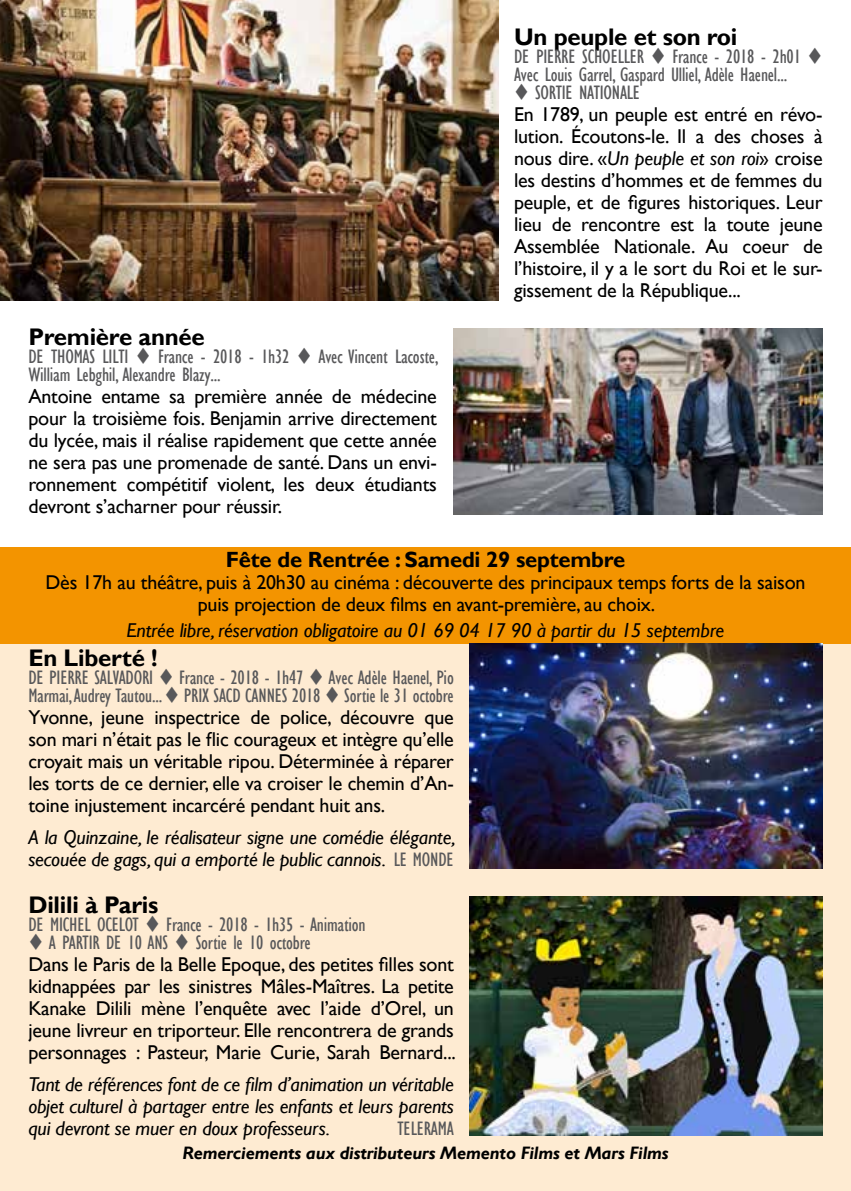
<style>
.page{position:relative;width:851px;height:1191px;background:#fff}
.page>*{position:absolute;margin:0;border:0;box-sizing:border-box;transform-origin:0 0}
.t1{font:700 24px "Gill Sans";letter-spacing:-.01em;color:#000}
.t2{font:700 22px "Gill Sans";letter-spacing:-.01em;color:#000}
.t3{font:20px/22px "Gill Sans";letter-spacing:-.01em;color:#000}
.t4{font:condensed 20px/18px "Gill Sans";letter-spacing:-.01em;color:#58585a}
.t5{font:italic 20px/22px "Gill Sans";letter-spacing:-.01em;color:#000;text-align:justify}
.t6{font:italic 700 18px "Gill Sans";letter-spacing:-.01em;color:#000}
.s1{color:#58585a}
.s2{font-stretch:condensed;color:#58585a}
.s3{font-style:italic}
.s4{font-style:normal;font-stretch:condensed;color:#58585a}
</style>
<div class="page">
<div style="left:0;top:620px;width:850px;height:571px;background:#feebd2"></div>
<div style="left:0;top:547px;width:850px;height:96px;background:#f39400"></div>
<img style="left:470px;top:643px;width:352px;height:225px">
<img style="left:469px;top:896px;width:353px;height:239px">
<img style="left:0;top:0;width:498px;height:300px">
<img style="left:454px;top:328px;width:368px;height:186px">
<p class="t1" style="left:28px;top:322px;width:178px">Première année</p>
<p class="t4" style="left:28px;top:348px;width:412px">DE THOMAS LILTI ▼ France - 2018 - 1h32 ▼ Avec Vincent Lacoste,<br>William Lebghil, Alexandre Blazy...</p>
<p class="t3" style="left:28px;top:386px;width:410px;text-align:justify">Antoine entame sa première année de médecine pour la troisième fois. Benjamin arrive directement du lycée, mais il réalise rapidement que cette année ne sera pas une promenade de santé. Dans un envi&shy;ronnement compétitif violent, les deux étudiants devront s’acharner pour réussir.</p>
<p class="t1" style="left:514px;top:22px;width:225px">Un peuple et son roi</p>
<p class="t4" style="left:514px;top:47px;width:310px">DE PIERRE SCHOELLER ▼ France - 2018 - 2h01 ▼<br>Avec Louis Garrel, Gaspard Ulliel, Adèle Haenel...</p>
<p class="t3" style="left:514px;top:82px;width:310px"><span class="s1">▼</span> <span class="s2">SORTIE NATIONALE<br></span>En 1789, un peuple est entré en révo&shy;lution. Écoutons-le. Il a des choses à nous dire. «<span class="s3">Un peuple et son roi</span>» croise les destins d’hommes et de femmes du peuple, et de figures historiques. Leur lieu de rencontre est la toute jeune Assemblée Nationale. Au coeur de l’histoire, il y a le sort du Roi et le sur&shy;gissement de la République...</p>
<p class="t2" style="left:226px;top:546px;width:401px">Fête de Rentrée : Samedi 29 septembre</p>
<p class="t3" style="left:45px;top:571px;width:761px;text-align:center">Dès 17h au théâtre, puis à 20h30 au cinéma : découverte des principaux temps forts de la saison puis projection de deux films en avant-première, au choix.</p>
<p class="t5" style="left:126px;top:619px;width:599px">Entrée libre, réservation obligatoire au 01 69 04 17 90 à partir du 15 septembre</p>
<p class="t1" style="left:28px;top:643px;width:131px">En Liberté !</p>
<p class="t4" style="left:28px;top:668px;width:427px">DE PIERRE SALVADORI ▼ France - 2018 - 1h47 ▼ Avec Adèle Haenel, Pio<br>Marmai, Audrey Tautou... ▼ PRIX SACD CANNES 2018 ▼ Sortie le 31 octobre</p>
<p class="t3" style="left:28px;top:706px;width:427px;text-align:justify">Yvonne, jeune inspectrice de police, découvre que son mari n’était pas le flic courageux et intègre qu’elle croyait mais un véritable ripou. Déterminée à réparer les torts de ce dernier, elle va croiser le chemin d’An&shy;toine injustement incarcéré pendant huit ans.</p>
<p class="t5" style="left:28px;top:826px;width:429px">A la Quinzaine, le réalisateur signe une comédie élégante, secouée de gags, qui a emporté le public cannois. <span class="s4">LE MONDE</span></p>
<p class="t1" style="left:28px;top:890px;width:132px">Dilili à Paris</p>
<p class="t4" style="left:28px;top:915px;width:338px">DE MICHEL OCELOT ▼ France - 2018 - 1h35 - Animation</p>
<p class="t3" style="left:28px;top:932px;width:429px"><span class="s1">▼</span> <span class="s2">A PARTIR DE 10 ANS</span> <span class="s1">▼</span> <span class="s2">Sortie le 10 octobre<br></span>Dans le Paris de la Belle Epoque, des petites filles sont kidnappées par les sinistres Mâles-Maîtres. La petite Kanake Dilili mène l’enquête avec l’aide d’Orel, un jeune livreur en triporteur. Elle rencontrera de grands personnages : Pasteur, Marie Curie, Sarah Bernard...</p>
<p class="t5" style="left:28px;top:1073px;width:427px">Tant de références font de ce film d’animation un véritable objet culturel à partager entre les enfants et leurs parents qui devront se muer en doux professeurs.</p>
<p class="t4" style="left:397px;top:1119px;width:58px">TELERAMA</p>
<p class="t6" style="left:182px;top:1142px;width:487px">Remerciements aux distributeurs Memento Films et Mars Films</p>
</div>
